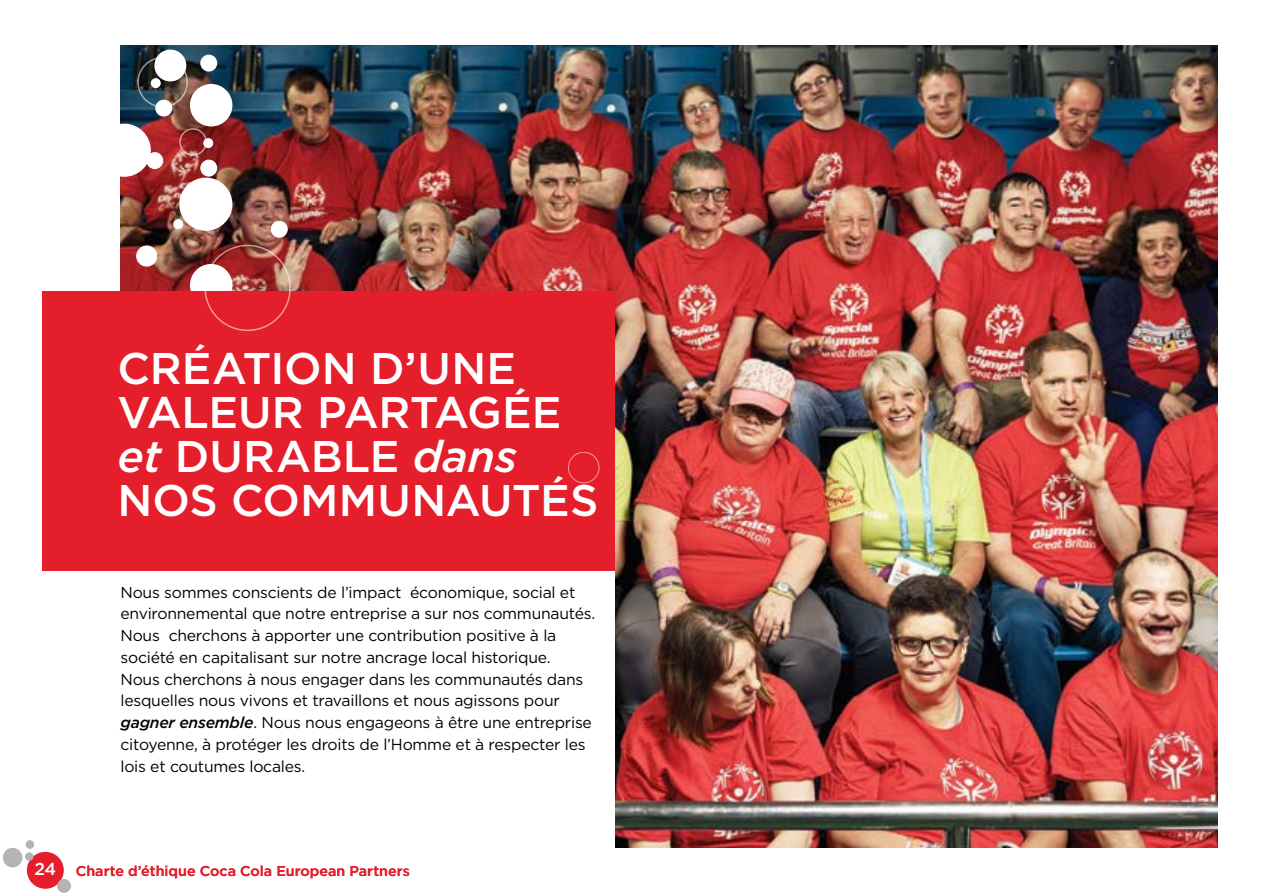
<style>
.page{position:relative;width:1263px;height:893px;background:#fff}
.page>*{position:absolute;margin:0;border:0;box-sizing:border-box;transform-origin:0 0}
.t1{font:500 44.25px/44.2px "Gotham";letter-spacing:-.005em;color:#fff}
.t2{font:15.75px/21.8px "Gotham";letter-spacing:-.015em;color:#000}
.t3{font:500 14.25px "Gotham";color:#e41e2b}
.s1{font-style:italic}
.s2{font-weight:500;font-style:italic}
.s3{font-size:17.25px;color:#fff}
</style>
<div class="page">
<img style="left:120px;top:45px;width:1097px;height:802px">
<div style="left:98px;top:124px;width:53px;height:53px;background:#fff;border-radius:50%"></div>
<div style="left:154px;top:50px;width:32px;height:31px;background:#fff;border-radius:50%"></div>
<div style="left:190px;top:84px;width:42px;height:42px;background:#fff;border-radius:50%"></div>
<div style="left:179px;top:178px;width:53px;height:53px;background:#fff;border-radius:50%"></div>
<div style="left:190px;top:264px;width:42px;height:42px;background:#fff;border-radius:50%"></div>
<div style="left:34px;top:69px;width:16px;height:16px;border:1px solid #fff;border-radius:50%"></div>
<div style="left:34px;top:504px;width:16px;height:16px;border:1px solid #fff;border-radius:50%"></div>
<div style="left:34px;top:103px;width:12px;height:12px;border:1px solid #fff;border-radius:50%"></div>
<div style="left:34px;top:538px;width:12px;height:12px;border:1px solid #fff;border-radius:50%"></div>
<div style="left:49px;top:211px;width:9px;height:9px;border:1px solid #fff;border-radius:50%"></div>
<div style="left:174px;top:220px;width:9px;height:9px;background:#fff;border-radius:50%"></div>
<div style="left:174px;top:220px;width:9px;height:9px;border:1px solid #fff;border-radius:50%"></div>
<div style="left:39px;top:265px;width:9px;height:9px;border:1px solid #fff;border-radius:50%"></div>
<div style="left:99px;top:70px;width:9px;height:9px;border:1px solid #fff;border-radius:50%"></div>
<div style="left:204px;top:139px;width:9px;height:9px;background:#fff;border-radius:50%"></div>
<div style="left:204px;top:139px;width:9px;height:9px;border:1px solid #fff;border-radius:50%"></div>
<div style="left:151px;top:79px;width:9px;height:9px;background:#fff;border-radius:50%"></div>
<div style="left:151px;top:79px;width:9px;height:9px;border:1px solid #fff;border-radius:50%"></div>
<div style="left:34px;top:127px;width:20px;height:20px;border:1px solid #fff;border-radius:50%"></div>
<div style="left:94px;top:99px;width:16px;height:16px;border:1px solid #fff;border-radius:50%"></div>
<div style="left:64px;top:39px;width:16px;height:16px;border:1px solid #fff;border-radius:50%"></div>
<div style="left:271px;top:221px;width:16px;height:16px;background:#fff;border-radius:50%"></div>
<div style="left:271px;top:221px;width:16px;height:16px;border:1px solid #fff;border-radius:50%"></div>
<div style="left:97px;top:258px;width:16px;height:16px;border:1px solid #fff;border-radius:50%"></div>
<div style="left:21px;top:471px;width:16px;height:16px;border:1px solid #fff;border-radius:50%"></div>
<div style="left:156px;top:100px;width:16px;height:16px;background:#fff;border-radius:50%"></div>
<div style="left:156px;top:100px;width:16px;height:16px;border:1px solid #fff;border-radius:50%"></div>
<div style="left:201px;top:55px;width:16px;height:16px;background:#fff;border-radius:50%"></div>
<div style="left:201px;top:55px;width:16px;height:16px;border:1px solid #fff;border-radius:50%"></div>
<div style="left:201px;top:160px;width:16px;height:16px;background:#fff;border-radius:50%"></div>
<div style="left:201px;top:160px;width:16px;height:16px;border:1px solid #fff;border-radius:50%"></div>
<div style="left:96px;top:205px;width:16px;height:16px;border:1px solid #fff;border-radius:50%"></div>
<div style="left:137px;top:246px;width:20px;height:20px;background:#fff;border-radius:50%"></div>
<div style="left:137px;top:246px;width:20px;height:20px;border:1px solid #fff;border-radius:50%"></div>
<div style="left:147px;top:153px;width:16px;height:16px;background:#fff;border-radius:50%"></div>
<div style="left:147px;top:153px;width:16px;height:16px;border:1px solid #fff;border-radius:50%"></div>
<div style="left:42px;top:292px;width:573px;height:281px;background:#e41e2b"></div>
<div style="left:204px;top:245px;width:87px;height:86px;border:2px solid #fff;border-radius:50%"></div>
<div style="left:179px;top:128px;width:28px;height:28px;border:2px solid #fff;border-radius:50%"></div>
<div style="left:137px;top:57px;width:51px;height:51px;border:2px solid #fff;border-radius:50%"></div>
<div style="left:568px;top:452px;width:31px;height:31px;border:1px solid #fff;border-radius:50%"></div>
<div style="left:42px;top:572px;width:573px;height:286px;background:#fff"></div>
<div style="left:26px;top:840px;width:8px;height:9px;background:#b3b4b4;border-radius:50%"></div>
<div style="left:3px;top:848px;width:19px;height:19px;background:#b3b4b4;border-radius:50%"></div>
<div style="left:26px;top:851px;width:38px;height:38px;background:#e41e2b;border-radius:50%"></div>
<div style="left:26px;top:851px;width:39px;height:39px;border:1px solid #fff;border-radius:50%"></div>
<div style="left:25px;top:852px;width:8px;height:9px;background:#b3b4b4;border-radius:50%"></div>
<div style="left:57px;top:879px;width:14px;height:14px;background:#b3b4b4;border-radius:50%"></div>
<h1 class="t1" style="left:117px;top:345px;width:482px">CRÉATION D’UNE<br>VALEUR PARTAGÉE <span class="s1">et</span> DURABLE <span class="s1">dans<br></span>NOS COMMUNAUTÉS</h1>
<p class="t2" style="left:120px;top:581px;width:476px">Nous sommes conscients de l’impact économique, social et environnemental que notre entreprise a sur nos communautés.<br>Nous cherchons à apporter une contribution positive à la société en capitalisant sur notre ancrage local historique.<br>Nous cherchons à nous engager dans les communautés dans lesquelles nous vivons et travaillons et nous agissons pour <span class="s2">gagner ensemble</span>. Nous nous engageons à être une entreprise citoyenne, à protéger les droits de l’Homme et à respecter les lois et coutumes locales.</p>
<p class="t3" style="left:34px;top:861px;width:377px"><span class="s3">24</span> Charte d’éthique Coca Cola European Partners</p>
</div>
